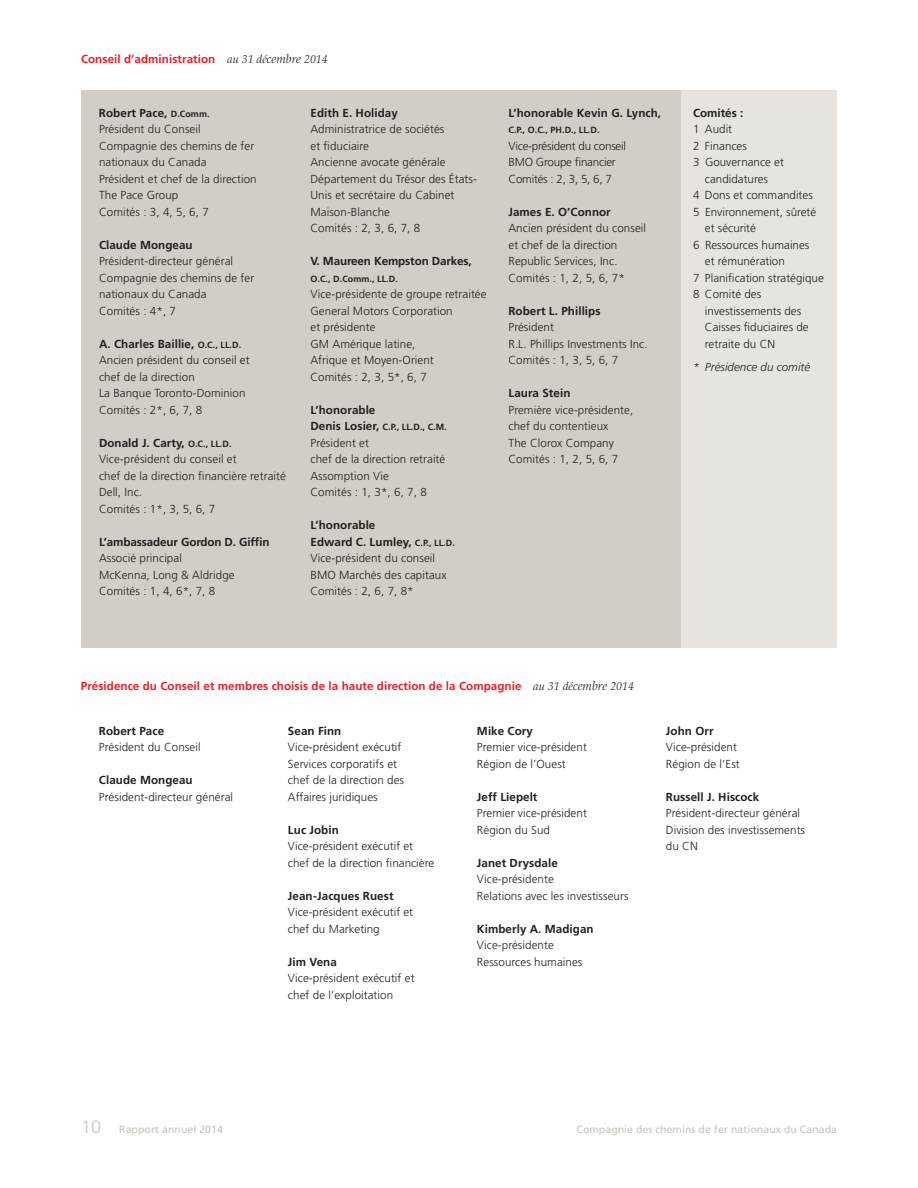
<style>
.page{position:relative;width:918px;height:1188px;background:#fff}
.page>*{position:absolute;margin:0;border:0;box-sizing:border-box;transform-origin:0 0}
.t1{font:300 11.7px/16.5px "Frutiger LT Std";letter-spacing:.005em;color:#231f20}
.t2{font:700 11.7px "Frutiger LT Std";letter-spacing:.005em;color:#231f20}
.t3{font:700 11.7px "Frutiger LT Std";letter-spacing:.005em;color:#ee1d23}
.t4{font:300 11.7px/16.5px "Frutiger LT Std";letter-spacing:-.02em;color:#231f20}
.t5{font:italic 300 11.7px "Frutiger LT Std";color:#231f20}
.t6{font:10.5px "Frutiger LT Std";letter-spacing:.005em;color:#c8c2bb}
.t7{font:700 9px "Frutiger LT Std";letter-spacing:.005em;color:#231f20}
.s1{font-family:"Palatino LT Std";font-weight:300;font-style:italic;color:#231f20}
.s2{font-family:"Palatino LT Std";font-weight:300;font-style:italic;font-size:12.3px;color:#231f20}
.s3{font-weight:700}
.s4{font-weight:700;font-size:9px}
.s5{font-size:11.7px}
.s6{font-weight:300;font-size:18px}
</style>
<div class="page">
<div style="left:81px;top:90px;width:756px;height:558px;background:#d2cdc6"></div>
<div style="left:682px;top:90px;width:155px;height:558px;background:#e7e4e0"></div>
<p class="t3" style="left:81px;top:52px;width:248px">Conseil d’administration <span class="s1">au 31 dé</span><span class="s2">cembre</span> <span class="s1">2014</span></p>
<p class="t1" style="left:99px;top:105px;width:159px"><span class="s3">Robert Pace,</span> <span class="s4">D.Comm.<br></span>Président du Conseil<br>Compagnie des chemins de fer nationaux du Canada<br>Président et chef de la direction<br>The Pace Group<br>Comités : 3, 4, 5, 6, 7</p>
<p class="t2" style="left:99px;top:238px;width:95px">Claude Mongeau</p>
<p class="t1" style="left:99px;top:253px;width:157px">Président-directeur général<br>Compagnie des chemins de fer nationaux du Canada<br>Comités : 4*, 7</p>
<p class="t1" style="left:99px;top:336px;width:152px"><span class="s3">A. Charles Baillie,</span> <span class="s4">O.C., LL.D.<br></span>Ancien président du conseil et chef de la direction<br>La Banque Toronto-Dominion<br>Comités : 2*, 6, 7, 8</p>
<p class="t1" style="left:99px;top:435px;width:188px"><span class="s3">Donald J. Carty,</span> <span class="s4">O.C., LL.D.<br></span>Vice-président du conseil et<br>chef de la direction financière retraité<br>Dell, Inc.<br>Comités : 1*, 3, 5, 6, 7</p>
<p class="t2" style="left:99px;top:535px;width:172px">L’ambassadeur Gordon D. Giffin</p>
<p class="t1" style="left:99px;top:550px;width:137px">Associé principal<br>McKenna, Long &amp; Aldridge<br>Comités : 1, 4, 6*, 7, 8</p>
<p class="t2" style="left:311px;top:106px;width:89px">Edith E. Holiday</p>
<p class="t1" style="left:311px;top:121px;width:168px">Administratrice de sociétés<br>et fiduciaire<br>Ancienne avocate générale<br>Département du Trésor des États-<br>Unis et secrétaire du Cabinet<br>Maison-Blanche<br>Comités : 2, 3, 6, 7, 8</p>
<p class="t2" style="left:311px;top:254px;width:163px">V. Maureen Kempston Darkes,</p>
<p class="t7" style="left:310px;top:273px;width:89px">O.C., D.Comm., LL.D.</p>
<p class="t1" style="left:310px;top:286px;width:178px">Vice-présidente de groupe retraitée<br>General Motors Corporation<br>et présidente<br>GM Amérique latine,<br>Afrique et Moyen-Orient<br>Comités : 2, 3, 5*, 6, 7</p>
<p class="t2" style="left:310px;top:403px;width:66px">L’honorable</p>
<p class="t7" style="left:310px;top:422px;width:138px"><span class="s5">Denis Losier,</span> C.P., LL.D., C.M.</p>
<p class="t1" style="left:310px;top:435px;width:136px">Président et<br>chef de la direction retraité<br>Assomption Vie<br>Comités : 1, 3*, 6, 7, 8</p>
<p class="t1" style="left:310px;top:517px;width:146px"><span class="s3">L’honorable<br>Edward C. Lumley,</span> <span class="s4">C.P., LL.D.<br></span>Vice-président du conseil<br>BMO Marchés des capitaux<br>Comités : 2, 6, 7, 8*</p>
<p class="t2" style="left:508px;top:106px;width:154px">L’honorable Kevin G. Lynch,</p>
<p class="t7" style="left:508px;top:125px;width:93px">C.P., O.C., PH.D., LL.D.</p>
<p class="t4" style="left:508px;top:138px;width:119px">Vice-président du conseil<br>BMO Groupe financier<br>Comités : 2, 3, 5, 6, 7</p>
<p class="t2" style="left:508px;top:205px;width:104px">James E. O’Connor</p>
<p class="t1" style="left:508px;top:220px;width:139px">Ancien président du conseil et chef de la direction<br>Republic Services, Inc.<br>Comités : 1, 2, 5, 6, 7*</p>
<p class="t2" style="left:508px;top:304px;width:94px">Robert L. Phillips</p>
<p class="t1" style="left:508px;top:319px;width:141px">Président<br>R.L. Phillips Investments Inc.<br>Comités : 1, 3, 5, 6, 7</p>
<p class="t2" style="left:508px;top:386px;width:63px">Laura Stein</p>
<p class="t1" style="left:508px;top:402px;width:126px">Première vice-présidente, chef du contentieux<br>The Clorox Company<br>Comités : 1, 2, 5, 6, 7</p>
<p class="t2" style="left:693px;top:106px;width:52px">Comités :</p>
<p class="t1" style="left:693px;top:121px;width:41px">1 Audit</p>
<p class="t1" style="left:693px;top:138px;width:55px">2 Finances</p>
<p class="t1" style="left:693px;top:154px;width:93px">3 Gouvernance et</p>
<p class="t1" style="left:705px;top:171px;width:65px">candidatures</p>
<p class="t1" style="left:693px;top:187px;width:121px">4 Dons et commandites</p>
<p class="t1" style="left:693px;top:204px;width:125px">5 Environnement, sûreté</p>
<p class="t1" style="left:705px;top:220px;width:53px">et sécurité</p>
<p class="t1" style="left:693px;top:237px;width:118px">6 Ressources humaines</p>
<p class="t1" style="left:705px;top:253px;width:81px">et rémunération</p>
<p class="t1" style="left:693px;top:270px;width:132px">7 Planification stratégique</p>
<p class="t1" style="left:693px;top:286px;width:70px">8 Comité des</p>
<p class="t1" style="left:705px;top:303px;width:98px">investissements des</p>
<p class="t1" style="left:705px;top:319px;width:105px">Caisses fiduciaires de</p>
<p class="t1" style="left:705px;top:336px;width:72px">retraite du CN</p>
<p class="t5" style="left:693px;top:360px;width:119px">* Présidence du comité</p>
<p class="t3" style="left:81px;top:679px;width:554px">Présidence du Conseil et membres choisis de la haute direction de la Compagnie <span class="s1">au 31 dé</span><span class="s2">cembre</span> <span class="s1">2014</span></p>
<p class="t2" style="left:99px;top:724px;width:67px">Robert Pace</p>
<p class="t1" style="left:99px;top:739px;width:103px">Président du Conseil</p>
<p class="t2" style="left:99px;top:773px;width:95px">Claude Mongeau</p>
<p class="t1" style="left:99px;top:789px;width:136px">Président-directeur général</p>
<p class="t2" style="left:477px;top:724px;width:58px">Mike Cory</p>
<p class="t1" style="left:477px;top:739px;width:111px">Premier vice-président<br>Région de l’Ouest</p>
<p class="t2" style="left:477px;top:790px;width:62px">Jeff Liepelt</p>
<p class="t1" style="left:477px;top:805px;width:111px">Premier vice-président<br>Région du Sud</p>
<p class="t2" style="left:477px;top:856px;width:82px">Janet Drysdale</p>
<p class="t1" style="left:477px;top:871px;width:153px">Vice-présidente<br>Relations avec les investisseurs</p>
<p class="t2" style="left:477px;top:922px;width:118px">Kimberly A. Madigan</p>
<p class="t1" style="left:477px;top:937px;width:107px">Vice-présidente<br>Ressources humaines</p>
<p class="t2" style="left:288px;top:724px;width:55px">Sean Finn</p>
<p class="t1" style="left:288px;top:739px;width:118px">Vice-président exécutif<br>Services corporatifs et chef de la direction des<br>Affaires juridiques</p>
<p class="t2" style="left:288px;top:823px;width:52px">Luc Jobin</p>
<p class="t1" style="left:288px;top:838px;width:148px">Vice-président exécutif et chef de la direction financière</p>
<p class="t2" style="left:288px;top:889px;width:107px">Jean-Jacques Ruest</p>
<p class="t1" style="left:288px;top:904px;width:127px">Vice-président exécutif et chef du Marketing</p>
<p class="t2" style="left:288px;top:955px;width:50px">Jim Vena</p>
<p class="t1" style="left:288px;top:970px;width:128px">Vice-président exécutif et chef de l’exploitation</p>
<p class="t2" style="left:666px;top:724px;width:49px">John Orr</p>
<p class="t1" style="left:666px;top:739px;width:75px">Vice-président<br>Région de l’Est</p>
<p class="t2" style="left:666px;top:790px;width:95px">Russell J. Hiscock</p>
<p class="t1" style="left:666px;top:805px;width:141px">Président-directeur général<br>Division des investissements du CN</p>
<p class="t6" style="left:81px;top:1124px;width:143px"><span class="s6">10</span> Rapport annuel 2014</p>
<p class="t6" style="left:577px;top:1124px;width:262px">Compagnie des chemins de fer nationaux du Canada</p>
</div>
